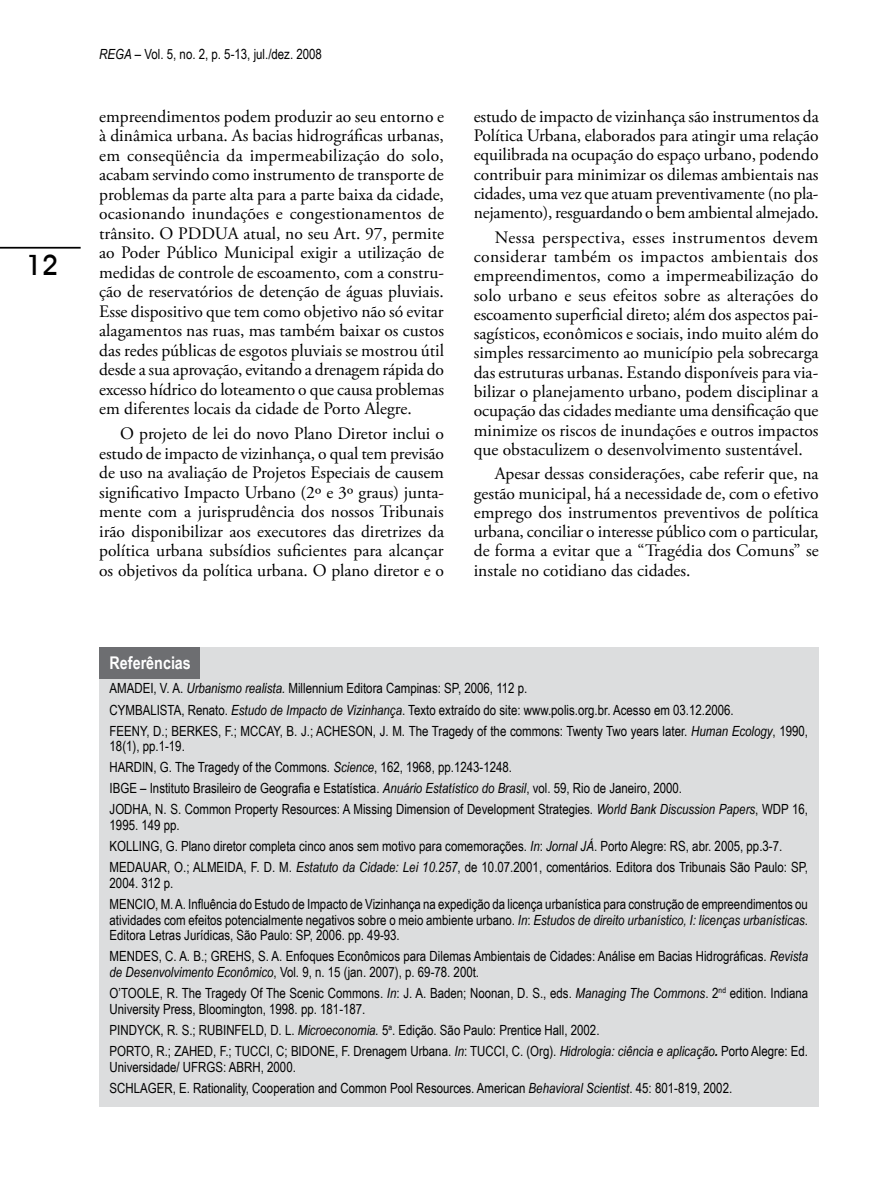
<style>
.page{position:relative;width:893px;height:1191px;background:#fff}
.page>*{position:absolute;margin:0;border:0;box-sizing:border-box;transform-origin:0 0}
.t1{font:500 28px "Avant Garde IT Cby BT";color:#000}
.t2{font:17.5px/19.4px "Adobe Garamond Pro";color:#000;text-align:justify}
.t3{font:700 17.5px "Arial Narrow";color:#fff}
.t4{font:14px/21px "Arial Narrow";color:#000}
.s1{font-style:italic}
.s2{font-weight:700;font-style:italic}
</style>
<div class="page">
<hr style="left:0;top:247px;width:81px;height:2px;background:#000">
<div style="left:99px;top:647px;width:720px;height:459px;background:#dcddde"></div>
<div style="left:99px;top:647px;width:100px;height:31px;background:#6d6e71"></div>
<h1 class="t1" style="left:26px;top:247px;width:34px">12</h1>
<p class="t4" style="left:99px;top:43px;width:224px"><span class="s1">REGA</span> – Vol. 5, no. 2, p. 5-13, jul./dez. 2008</p>
<p class="t2" style="left:99px;top:107px;width:346px">empreendimentos podem produzir ao seu entorno e à dinâmica urbana. As bacias hidrográficas urbanas, em conseqüência da impermeabilização do solo, acabam servindo como instrumento de transporte de problemas da parte alta para a parte baixa da cidade, ocasionando inundações e congestionamentos de trânsito. O PDDUA atual, no seu Art. 97, permite ao Poder Público Municipal exigir a utilização de medidas de controle de escoamento, com a constru&shy;ção de reservatórios de detenção de águas pluviais.<br>Esse dispositivo que tem como objetivo não só evitar alagamentos nas ruas, mas também baixar os custos das redes públicas de esgotos pluviais se mostrou útil desde a sua aprovação, evitando a drenagem rápida do excesso hídrico do loteamento o que causa problemas em diferentes locais da cidade de Porto Alegre.</p>
<p class="t2" style="left:99px;top:424px;width:346px;text-indent:21px">O projeto de lei do novo Plano Diretor inclui o estudo de impacto de vizinhança, o qual tem previsão de uso na avaliação de Projetos Especiais de causem significativo Impacto Urbano (2º e 3º graus) junta&shy;mente com a jurisprudência dos nossos Tribunais irão disponibilizar aos executores das diretrizes da política urbana subsídios suficientes para alcançar os objetivos da política urbana. O plano diretor e o</p>
<p class="t2" style="left:474px;top:107px;width:346px">estudo de impacto de vizinhança são instrumentos da Política Urbana, elaborados para atingir uma relação equilibrada na ocupação do espaço urbano, podendo contribuir para minimizar os dilemas ambientais nas cidades, uma vez que atuam preventivamente (no pla&shy;nejamento), resguardando o bem ambiental almejado.</p>
<p class="t2" style="left:474px;top:228px;width:346px;text-indent:21px">Nessa perspectiva, esses instrumentos devem considerar também os impactos ambientais dos empreendimentos, como a impermeabilização do solo urbano e seus efeitos sobre as alterações do escoamento superficial direto; além dos aspectos pai&shy;sagísticos, econômicos e sociais, indo muito além do simples ressarcimento ao município pela sobrecarga das estruturas urbanas. Estando disponíveis para via&shy;bilizar o planejamento urbano, podem disciplinar a ocupação das cidades mediante uma densificação que minimize os riscos de inundações e outros impactos que obstaculizem o desenvolvimento sustentável.</p>
<p class="t2" style="left:474px;top:465px;width:346px;text-indent:21px">Apesar dessas considerações, cabe referir que, na gestão municipal, há a necessidade de, com o efetivo emprego dos instrumentos preventivos de política urbana, conciliar o interesse público com o particular, de forma a evitar que a “Tragédia dos Comuns” se instale no cotidiano das cidades.</p>
<p class="t3" style="left:110px;top:649px;width:83px">Referências</p>
<p class="t4" style="left:110px;top:677px;width:700px">AMADEI, V. A. <span class="s1">Urbanismo realista.</span> Millennium Editora Campinas: SP, 2006, 112 p.<br>CYMBALISTA, Renato. <span class="s1">Estudo de Impacto de Vizinhança</span>. Texto extraído do site: www.polis.org.br. Acesso em 03.12.2006.<br>FEENY, D.; BERKES, F.; MCCAY, B. J.; ACHESON, J. M. The Tragedy of the commons: Twenty Two years later. <span class="s1">Human Ecology</span>, 1990,</p>
<p class="t4" style="left:110px;top:735px;width:700px">18(1), pp.1-19.<br>HARDIN, G. The Tragedy of the Commons. <span class="s1">Science</span>, 162, 1968, pp.1243-1248.<br>IBGE – Instituto Brasileiro de Geografia e Estatística. <span class="s1">Anuário Estatístico do Brasil</span>, vol. 59, Rio de Janeiro, 2000.<br>JODHA, N. S. Common Property Resources: A Missing Dimension of Development Strategies. <span class="s1">World Bank Discussion Papers</span>, WDP 16,</p>
<p class="t4" style="left:110px;top:814px;width:700px">1995. 149 pp.<br>KOLLING, G. Plano diretor completa cinco anos sem motivo para comemorações. <span class="s1">In</span>: <span class="s1">Jornal JÁ</span>. Porto Alegre: RS, abr. 2005, pp.3-7.<br>MEDAUAR, O.; ALMEIDA, F. D. M. <span class="s1">Estatuto da Cidade: Lei 10.257</span>, de 10.07.2001, comentários. Editora dos Tribunais São Paulo: SP,</p>
<p class="t4" style="left:110px;top:872px;width:700px">2004. 312 p.<br>MENCIO, M. A. Influência do Estudo de Impacto de Vizinhança na expedição da licença urbanística para construção de empreendimentos ou</p>
<p class="t4" style="left:110px;top:911px;width:700px;line-height:15.8px">atividades com efeitos potencialmente negativos sobre o meio ambiente urbano. <span class="s1">In</span>: <span class="s1">Estudos de direito urbanístico, I: licenças urbanísticas</span>.<br>Editora Letras Jurídicas, São Paulo: SP, 2006. pp. 49-93.</p>
<p class="t4" style="left:110px;top:948px;width:700px;line-height:15.8px">MENDES, C. A. B.; GREHS, S. A. Enfoques Econômicos para Dilemas Ambientais de Cidades: Análise em Bacias Hidrográficas. <span class="s1">Revista de Desenvolvimento Econômico</span>, Vol. 9, n. 15 (jan. 2007), p. 69-78. 200t.</p>
<p class="t4" style="left:110px;top:984px;width:700px;line-height:15.8px">O’TOOLE, R. The Tragedy Of The Scenic Commons. <span class="s1">In</span>: J. A. Baden; Noonan, D. S., eds. <span class="s1">Managing The Commons</span>. 2<sup>nd</sup> edition. Indiana<br>University Press, Bloomington, 1998. pp. 181-187.</p>
<p class="t4" style="left:110px;top:1019px;width:700px">PINDYCK, R. S.; RUBINFELD, D. L. <span class="s1">Microeconomia.</span> 5<sup>a</sup>. Edição. São Paulo: Prentice Hall, 2002.<br>PORTO, R.; ZAHED, F.; TUCCI, C; BIDONE, F. Drenagem Urbana. <span class="s1">In</span>: TUCCI, C. (Org). <span class="s1">Hidrologia: ciência e aplicação</span><span class="s2">.</span> Porto Alegre: Ed.</p>
<p class="t4" style="left:110px;top:1055px;width:624px">Universidade/ UFRGS: ABRH, 2000.<br>SCHLAGER, E. Rationality, Cooperation and Common Pool Resources. American <span class="s1">Behavioral Scientist</span>. 45: 801-819, 2002.</p>
</div>
